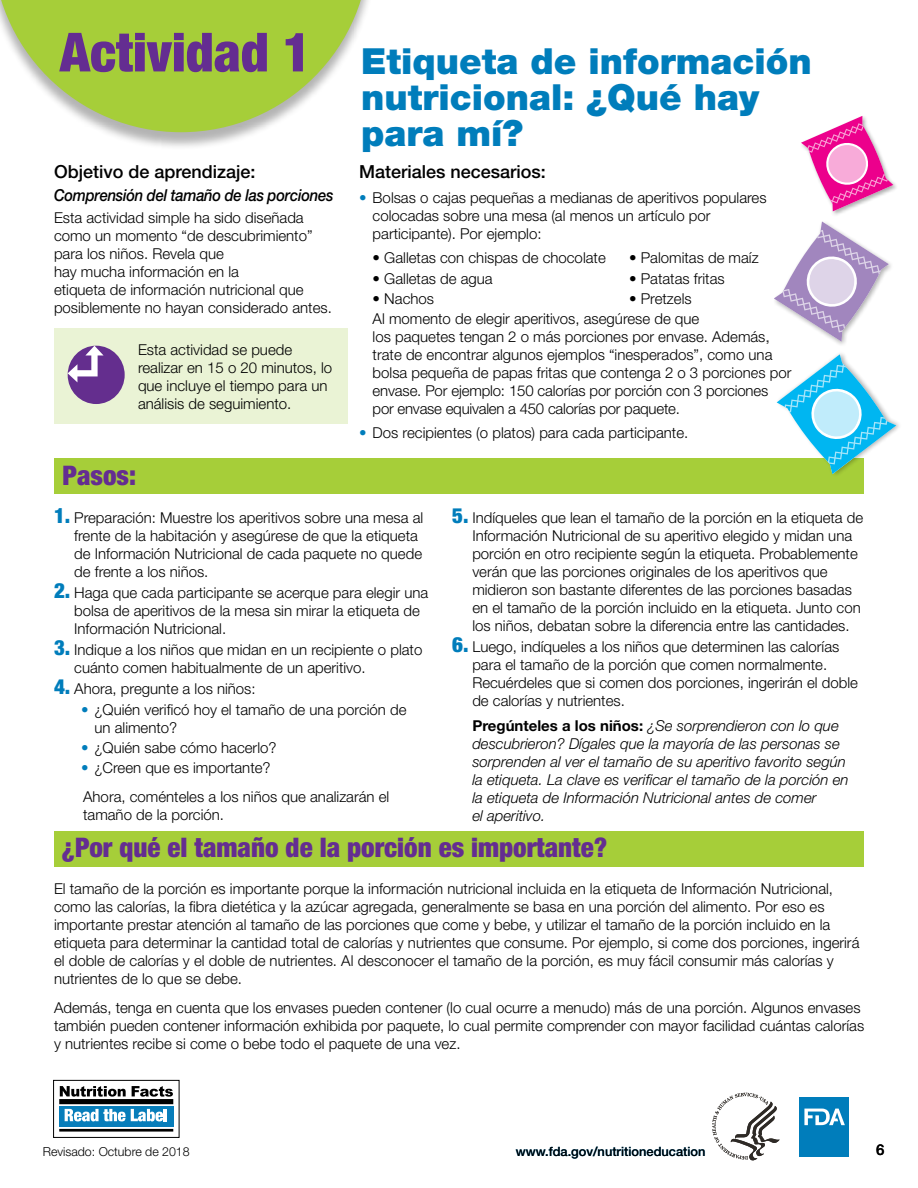
<style>
.page{position:relative;width:918px;height:1188px;background:#fff}
.page>*{position:absolute;margin:0;border:0;box-sizing:border-box;transform-origin:0 0}
.body_copy{font:900 condensed 54px "Helvetica Neue LT Std";color:#642d91}
.body_copy-2{font:900 36px/36px "Helvetica Neue LT Std";color:#007dbb}
.t1{font:900 condensed 27px "Helvetica Neue LT Std";color:#642d91}
.body_copy-3{font:500 18px "Helvetica Neue LT Std";color:#000}
.body_copy-4{font:italic 500 16.5px "Helvetica Neue LT Std";letter-spacing:-.02em;color:#000;scale:.9 1}
.body_copy-5{font:300 15px/18px "Helvetica Neue LT Std";color:#000}
.body_copy-6{font:italic 300 15px/18px "Helvetica Neue LT Std";color:#000}
.t2{font:500 15px "Helvetica Neue LT Std";color:#000}
.t3{font:500 12.9px "Helvetica Neue LT Std";color:#000}
.t4{font:300 12.3px "Helvetica Neue LT Std";color:#000}
.s1{color:#007dbb}
.s2{font-weight:900;font-stretch:condensed;font-size:21px;color:#007dbb}
.s3{font-weight:700;font-style:normal}
</style>
<div class="page">
<div style="left:53px;top:1080px;width:126px;height:58px;border:1px solid #000"></div>
<div style="left:54px;top:328px;width:294px;height:96px;background:#eaf3d5"></div>
<div style="left:0;top:0;width:378px;height:151px;background:#000;opacity:.3"></div>
<svg style="left:0;top:0;width:369px;height:132px;fill:#a6ce39"></svg>
<div style="left:54px;top:458px;width:810px;height:35px;background:#a6ce39"></div>
<div style="left:68px;top:346px;width:57px;height:58px;background:#642e8e;border-radius:50%"></div>
<svg style="left:68px;top:346px;width:36px;height:36px"></svg>
<div style="left:54px;top:831px;width:810px;height:36px;background:#a6ce39"></div>
<img style="left:756px;top:422px;width:143px;height:72px">
<svg style="left:756px;top:116px;width:140px;height:366px"></svg>
<img style="left:794px;top:116px;width:44px;height:1px">
<svg style="left:59px;top:1086px;width:115px;height:46px"></svg>
<hr style="left:59px;top:1129px;width:114px;height:3px;background:#000">
<div style="left:799px;top:1097px;width:50px;height:60px;background:#007dbb"></div>
<svg style="left:804px;top:1109px;width:41px;height:16px"></svg>
<svg style="left:712px;top:1093px;width:68px;height:68px"></svg>
<p class="body_copy" style="left:60px;top:19px;width:253px">Actividad 1</p>
<p class="body_copy-3" style="left:54px;top:161px;width:203px">Objetivo de aprendizaje:</p>
<p class="body_copy-4" style="left:54px;top:185px;width:312px">Comprensión del tamaño de las porciones</p>
<p class="body_copy-5" style="left:54px;top:208px;width:279px">Esta actividad simple ha sido diseñada como un momento “de descubrimiento” para los niños. Revela que<br>hay mucha información en la<br>etiqueta de información nutricional que posiblemente no hayan considerado antes.</p>
<p class="body_copy-5" style="left:138px;top:340px;width:196px">Esta actividad se puede realizar en 15 o 20 minutos, lo que incluye el tiempo para un análisis de seguimiento.</p>
<h3 class="t1" style="left:63px;top:459px;width:75px">Pasos:</h3>
<p class="body_copy-2" style="left:361px;top:43px;width:452px">Etiqueta de información nutricional: ¿Qué hay para mí?</p>
<p class="body_copy-3" style="left:359px;top:161px;width:188px">Materiales necesarios:</p>
<p class="body_copy-5" style="left:373px;top:188px;width:395px;text-indent:-14px"><span class="s1">•</span> Bolsas o cajas pequeñas a medianas de aperitivos populares colocadas sobre una mesa (al menos un artículo por participante). Por ejemplo:</p>
<p class="body_copy-5" style="left:373px;top:249px;width:235px">• Galletas con chispas de chocolate</p>
<p class="body_copy-5" style="left:629px;top:249px;width:131px">• Palomitas de maíz</p>
<p class="body_copy-5" style="left:373px;top:269px;width:122px">• Galletas de agua</p>
<p class="body_copy-5" style="left:629px;top:269px;width:97px">• Patatas fritas</p>
<p class="body_copy-5" style="left:373px;top:289px;width:63px">• Nachos</p>
<p class="body_copy-5" style="left:629px;top:289px;width:64px">• Pretzels</p>
<p class="body_copy-5" style="left:373px;top:309px;width:420px">Al momento de elegir aperitivos, asegúrese de que<br>los paquetes tengan 2 o más porciones por envase. Además, trate de encontrar algunos ejemplos “inesperados”, como una bolsa pequeña de papas fritas que contenga 2 o 3 porciones por envase. Por ejemplo: 150 calorías por porción con 3 porciones por envase equivalen a 450 calorías por paquete.</p>
<p class="body_copy-5" style="left:359px;top:424px;width:331px"><span class="s1">•</span> Dos recipientes (o platos) para cada participante.</p>
<p class="body_copy-5" style="left:74px;top:508px;width:351px;text-indent:-20px"><span class="s2">1.</span> Preparación: Muestre los aperitivos sobre una mesa al frente de la habitación y asegúrese de que la etiqueta de Información Nutricional de cada paquete no quede de frente a los niños.</p>
<p class="body_copy-5" style="left:74px;top:583px;width:356px;text-indent:-20px"><span class="s2">2.</span> Haga que cada participante se acerque para elegir una bolsa de aperitivos de la mesa sin mirar la etiqueta de<br>Información Nutricional.</p>
<p class="body_copy-5" style="left:74px;top:640px;width:350px;text-indent:-20px"><span class="s2">3.</span> Indique a los niños que midan en un recipiente o plato cuánto comen habitualmente de un aperitivo.</p>
<p class="body_copy-5" style="left:54px;top:679px;width:203px"><span class="s2">4.</span> Ahora, pregunte a los niños:</p>
<p class="body_copy-5" style="left:94px;top:700px;width:314px;text-indent:-14px"><span class="s1">•</span> ¿Quién verificó hoy el tamaño de una porción de un alimento?</p>
<p class="body_copy-5" style="left:81px;top:738px;width:197px"><span class="s1">•</span> ¿Quién sabe cómo hacerlo?</p>
<p class="body_copy-5" style="left:81px;top:758px;width:191px"><span class="s1">•</span> ¿Creen que es importante?</p>
<p class="body_copy-5" style="left:83px;top:787px;width:308px">Ahora, coménteles a los niños que analizarán el tamaño de la porción.</p>
<p class="body_copy-5" style="left:472px;top:508px;width:392px;text-indent:-20px"><span class="s2">5.</span> Indíqueles que lean el tamaño de la porción en la etiqueta de Información Nutricional de su aperitivo elegido y midan una porción en otro recipiente según la etiqueta. Probablemente verán que las porciones originales de los aperitivos que midieron son bastante diferentes de las porciones basadas en el tamaño de la porción incluido en la etiqueta. Junto con los niños, debatan sobre la diferencia entre las cantidades.</p>
<p class="body_copy-5" style="left:472px;top:637px;width:387px;text-indent:-20px"><span class="s2">6.</span> Luego, indíqueles a los niños que determinen las calorías para el tamaño de la porción que comen normalmente.<br>Recuérdeles que si comen dos porciones, ingerirán el doble de calorías y nutrientes.</p>
<p class="body_copy-6" style="left:472px;top:717px;width:378px"><span class="s3">Pregúnteles a los niños:</span> ¿Se sorprendieron con lo que descubrieron? Dígales que la mayoría de las personas se sorprenden al ver el tamaño de su aperitivo favorito según la etiqueta. La clave es verificar el tamaño de la porción en la etiqueta de Información Nutricional antes de comer<br>el aperitivo.</p>
<h3 class="t1" style="left:62px;top:831px;width:547px">¿Por qué el tamaño de la porción es importante?</h3>
<p class="body_copy-5" style="left:54px;top:880px;width:807px">El tamaño de la porción es importante porque la información nutricional incluida en la etiqueta de Información Nutricional, como las calorías, la fibra dietética y la azúcar agregada, generalmente se basa en una porción del alimento. Por eso es importante prestar atención al tamaño de las porciones que come y bebe, y utilizar el tamaño de la porción incluido en la etiqueta para determinar la cantidad total de calorías y nutrientes que consume. Por ejemplo, si come dos porciones, ingerirá el doble de calorías y el doble de nutrientes. Al desconocer el tamaño de la porción, es muy fácil consumir más calorías y nutrientes de lo que se debe.</p>
<p class="body_copy-5" style="left:54px;top:998px;width:812px">Además, tenga en cuenta que los envases pueden contener (lo cual ocurre a menudo) más de una porción. Algunos envases también pueden contener información exhibida por paquete, lo cual permite comprender con mayor facilidad cuántas calorías y nutrientes recibe si come o bebe todo el paquete de una vez.</p>
<p class="t4" style="left:43px;top:1144px;width:148px">Revisado: Octubre de 2018</p>
<p class="t3" style="left:516px;top:1144px;width:191px">www.fda.gov/nutritioneducation</p>
<p class="t2" style="left:876px;top:1141px;width:10px">6</p>
</div>
